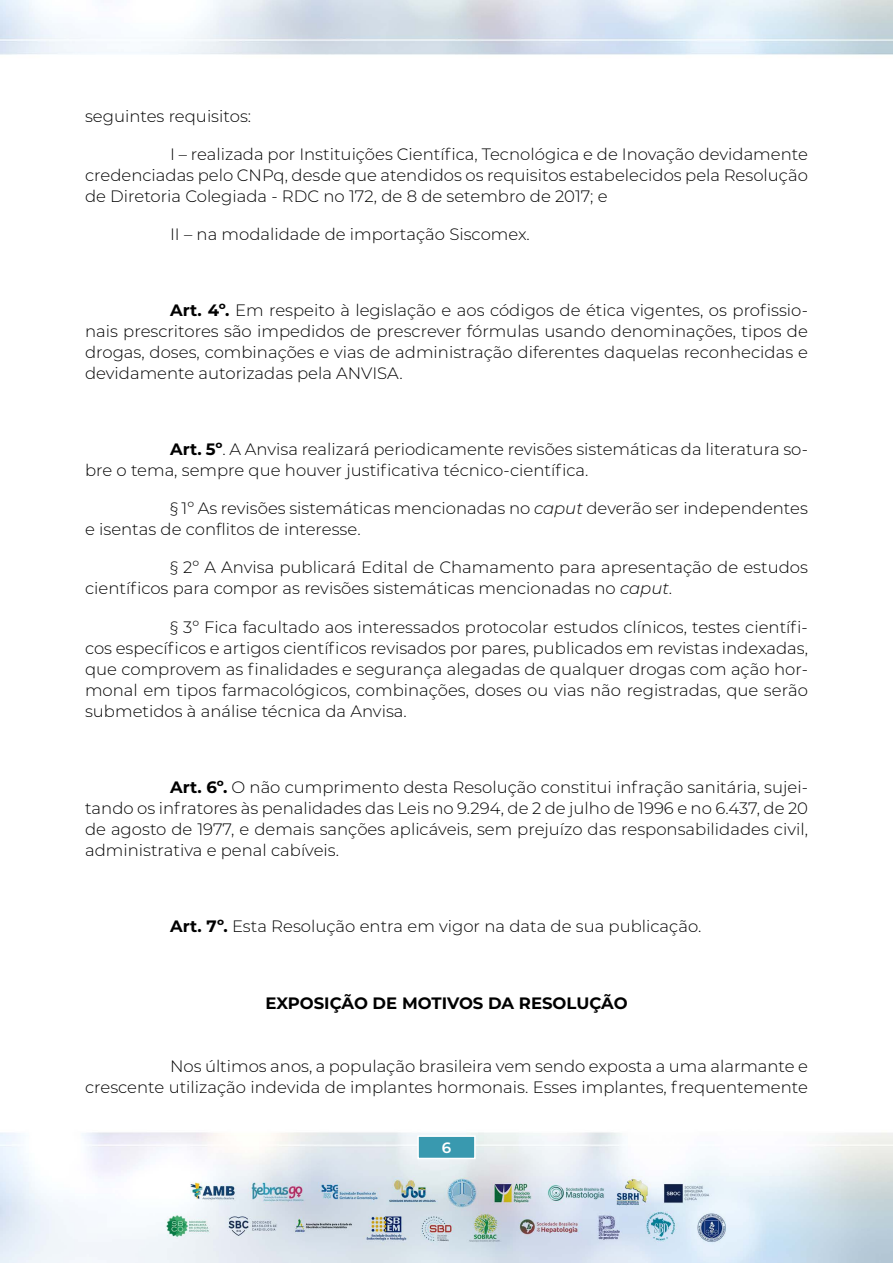
<style>
.page{position:relative;width:893px;height:1263px;background:#fff}
.page>*{position:absolute;margin:0;border:0;box-sizing:border-box;transform-origin:0 0}
.t1{font:300 16.5px/21px "Montserrat";color:#000;text-align:justify}
.t2{font:700 16.5px "Montserrat";color:#000}
.t3{font:600 15px "Montserrat";color:#fff}
.s1{font-weight:700}
.s2{font-style:italic}
</style>
<div class="page">
<img style="left:0;top:0;width:893px;height:1263px">
<div style="left:418px;top:1136px;width:57px;height:22px;background:#3999af"></div>
<div style="left:417px;top:1135px;width:59px;height:24px;border:2px solid #fff"></div>
<p class="t1" style="left:85px;top:105px;width:168px">seguintes requisitos:</p>
<p class="t1" style="left:85px;top:143px;width:724px;text-indent:85px">I – realizada por Instituições Científica, Tecnológica e de Inovação devidamente credenciadas pelo CNPq, desde que atendidos os requisitos estabelecidos pela Resolução de Diretoria Colegiada - RDC no 172, de 8 de setembro de 2017; e</p>
<p class="t1" style="left:170px;top:223px;width:361px">II – na modalidade de importação Siscomex.</p>
<p class="t1" style="left:85px;top:299px;width:724px;text-indent:85px"><span class="s1">Art. 4º.</span> Em respeito à legislaçã o e aos códigos de ética vigentes, os profissio&shy;nais prescritores são impedidos de prescrever fórmulas usando denominações, tipos de drogas, doses, combinações e vias de administração diferentes daquelas reconhecidas e devidamente autorizadas pela ANVISA.</p>
<p class="t1" style="left:85px;top:438px;width:724px;text-indent:85px"><span class="s1">Art. 5º</span>. A Anvisa realizará periodicamente revisões sistemáticas da literatura so&shy;bre o tema, sempre que houver justificativa técnico-científica.</p>
<p class="t1" style="left:85px;top:498px;width:724px;text-indent:85px">§ 1º As revisões sistemáticas mencionadas no <span class="s2">caput</span> deverão ser independentes e isentas de conflitos de interesse.</p>
<p class="t1" style="left:85px;top:557px;width:724px;text-indent:85px">§ 2º A Anvisa publicará Edital de Chamamento para apresentação de estudos científicos para compor as revisões sistemáticas mencionadas no <span class="s2">caput</span>.</p>
<p class="t1" style="left:85px;top:616px;width:724px;text-indent:85px">§ 3º Fica facultado aos interessados protocolar estudos clínicos, testes científi&shy;cos específicos e artigos científicos revisados por pares, publicados em revistas indexadas, que comprovem as finalidades e segurança alegadas de qualquer drogas com ação hor&shy;monal em tipos farmacológicos, combinações, doses ou vias não registradas, que serão submetidos à aná lise técnica da Anvisa.</p>
<p class="t1" style="left:85px;top:776px;width:724px;text-indent:85px"><span class="s1">Art. 6º.</span> O não cumprimento desta Resolução constitui infração sanitá ria, sujei&shy;tando os infratores às penalidades das Leis no 9.294, de 2 de julho de 1996 e no 6.437, de 20 de agosto de 1977, e demais sanções aplicáveis, sem prejuízo das responsabilidades civil, administrativa e penal cabíveis.</p>
<p class="t1" style="left:170px;top:915px;width:533px"><span class="s1">Art. 7º.</span> Esta Resolução entra em vigor na data de sua publicação.</p>
<p class="t2" style="left:265px;top:991px;width:364px">EXPOSIÇÃO DE MOTIVOS DA RESOLUÇÃO</p>
<p class="t1" style="left:85px;top:1055px;width:724px;text-align:right">Nos últimos anos, a população brasileira vem sendo exposta a uma alarmante e<br>crescente utilização indevida de implantes hormonais. Esses implantes, frequentemente</p>
<p class="t3" style="left:442px;top:1137px;width:11px">6</p>
</div>
